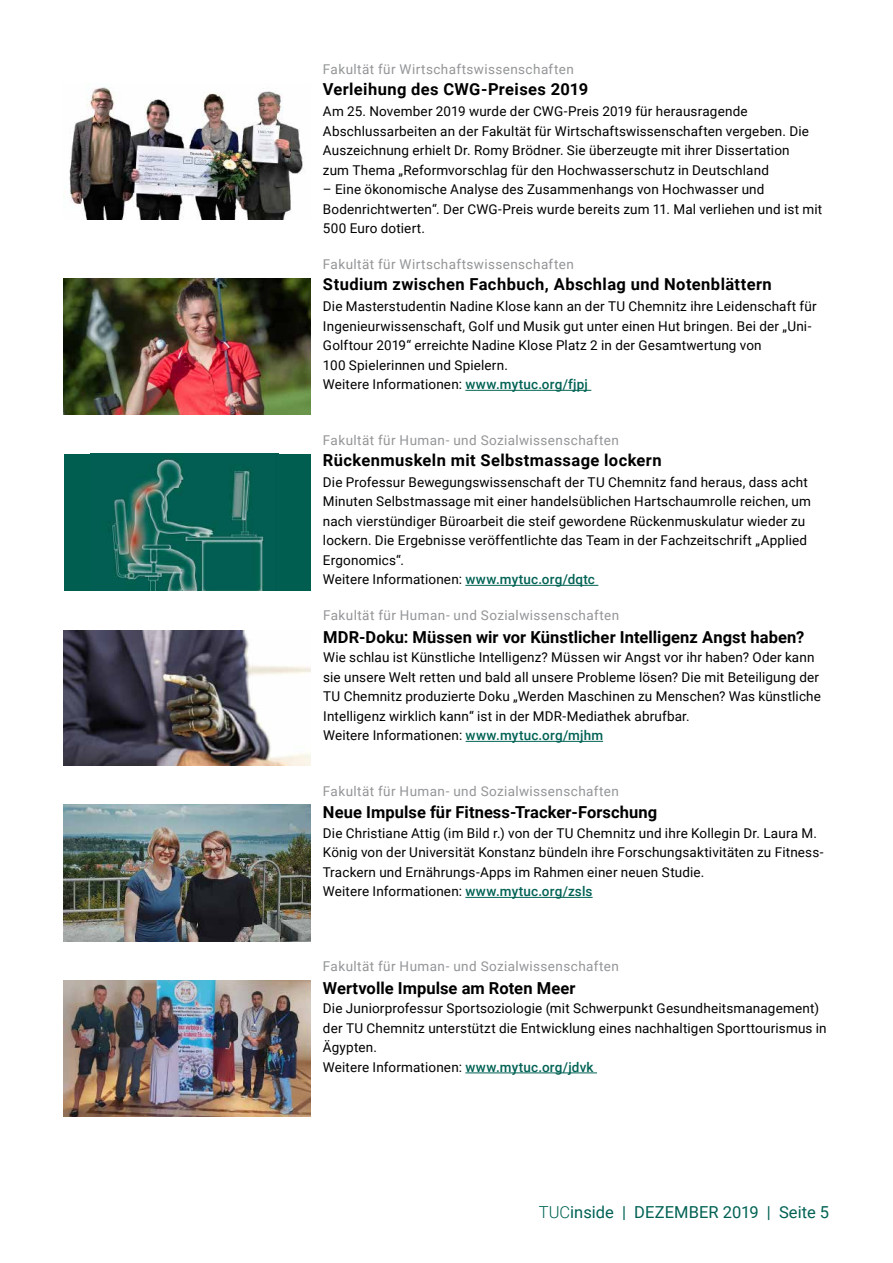
<style>
.page{position:relative;width:893px;height:1263px;background:#fff}
.page>*{position:absolute;margin:0;border:0;box-sizing:border-box;transform-origin:0 0}
.Fließtext{font:700 16.5px "Roboto";letter-spacing:.005em;color:#000}
.H3__Haupt-__Überschr{font:700 16.5px "Roboto";letter-spacing:.025em;color:#000}
.t1{font:16.5px "Roboto";color:#006254}
.Fließtext-2{font:13.5px/19.5px "Roboto";letter-spacing:.01em;color:#000}
.H5_Rubrik__Fakultät{font:13.5px "Roboto";letter-spacing:.03em;color:#939598}
.s1{font-weight:500;color:#006254}
.s2{font-weight:300}
</style>
<div class="page">
<img style="left:69px;top:87px;width:235px;height:133px">
<hr style="left:465px;top:390px;width:126px;height:1px;background:#006254">
<hr style="left:465px;top:585px;width:133px;height:1px;background:#006254">
<img style="left:64px;top:278px;width:246px;height:137px">
<div style="left:64px;top:454px;width:246px;height:136px;background:#005e50"></div>
<img style="left:108px;top:459px;width:156px;height:131px">
<img style="left:64px;top:631px;width:246px;height:135px">
<img style="left:64px;top:805px;width:246px;height:136px">
<img style="left:64px;top:980px;width:246px;height:137px">
<hr style="left:465px;top:897px;width:128px;height:1px;background:#006254">
<hr style="left:466px;top:741px;width:137px;height:1px;background:#006254">
<hr style="left:465px;top:1072px;width:132px;height:1px;background:#006254">
<p class="H5_Rubrik__Fakultät" style="left:323px;top:60px;width:252px">Fakultät für Wirtschaftswissenschaften</p>
<p class="H3__Haupt-__Überschr" style="left:323px;top:78px;width:267px">Verleihung des CWG-Preises 2019</p>
<p class="Fließtext-2" style="left:323px;top:101px;width:487px">Am 25. November 2019 wurde der CWG-Preis 2019 für herausragende Abschlussarbeiten an der Fakultät für Wirtschaftswissenschaften vergeben. Die Auszeichnung erhielt Dr. Romy Brödner. Sie überzeugte mit ihrer Dissertation zum Thema „Reformvorschlag für den Hochwasserschutz in Deutschland</p>
<p class="Fließtext-2" style="left:323px;top:179px;width:501px">– Eine ökonomische Analyse des Zusammenhangs von Hochwasser und<br>Bodenrichtwerten“. Der CWG-Preis wurde bereits zum 11. Mal verliehen und ist mit<br>500 Euro dotiert.</p>
<p class="H5_Rubrik__Fakultät" style="left:323px;top:255px;width:252px">Fakultät für Wirtschaftswissenschaften</p>
<p class="H3__Haupt-__Überschr" style="left:323px;top:273px;width:450px">Studium zwischen Fachbuch, Abschlag und Notenblättern</p>
<p class="Fließtext-2" style="left:323px;top:296px;width:495px">Die Masterstudentin Nadine Klose kann an der TU Chemnitz ihre Leidenschaft für Ingenieurwissenschaft, Golf und Musik gut unter einen Hut bringen. Bei der „Uni-Golftour 2019“ erreichte Nadine Klose Platz 2 in der Gesamtwertung von<br>100 Spielerinnen und Spielern.<br>Weitere Informationen: <span class="s1">www.mytuc.org/fjpj</span></p>
<p class="H5_Rubrik__Fakultät" style="left:323px;top:431px;width:298px">Fakultät für Human- und Sozialwissenschaften</p>
<p class="H3__Haupt-__Überschr" style="left:323px;top:448px;width:340px">Rückenmuskeln mit Selbstmassage lockern</p>
<p class="Fließtext-2" style="left:323px;top:472px;width:489px">Die Professur Bewegungswissenschaft der TU Chemnitz fand heraus, dass acht Minuten Selbstmassage mit einer handelsüblichen Hartschaumrolle reichen, um nach vierstündiger Büroarbeit die steif gewordene Rückenmuskulatur wieder zu lockern. Die Ergebnisse veröffentlichte das Team in der Fachzeitschrift „Applied Ergonomics“.<br>Weitere Informationen: <span class="s1">www.mytuc.org/dqtc</span></p>
<p class="H5_Rubrik__Fakultät" style="left:323px;top:606px;width:298px">Fakultät für Human- und Sozialwissenschaften</p>
<p class="Fließtext" style="left:323px;top:625px;width:483px">MDR-Doku: Müssen wir vor Künstlicher Intelligenz Angst haben?</p>
<p class="Fließtext-2" style="left:323px;top:647px;width:499px">Wie schlau ist Künstliche Intelligenz? Müssen wir Angst vor ihr haben? Oder kann sie unsere Welt retten und bald all unsere Probleme lösen? Die mit Beteiligung der TU Chemnitz produzierte Doku „Werden Maschinen zu Menschen? Was künstliche Intelligenz wirklich kann“ ist in der MDR-Mediathek abrufbar.<br>Weitere Informationen: <span class="s1">www.mytuc.org/mjhm</span></p>
<p class="H5_Rubrik__Fakultät" style="left:323px;top:782px;width:298px">Fakultät für Human- und Sozialwissenschaften</p>
<p class="Fließtext" style="left:323px;top:801px;width:336px">Neue Impulse für Fitness-Tracker-Forschung</p>
<p class="Fließtext-2" style="left:323px;top:823px;width:502px">Die Christiane Attig (im Bild r.) von der TU Chemnitz und ihre Kollegin Dr. Laura M.<br>König von der Universität Konstanz bündeln ihre Forschungsaktivitäten zu Fitness-Trackern und Ernährungs-Apps im Rahmen einer neuen Studie.<br>Weitere Informationen: <span class="s1">www.mytuc.org/zsls</span></p>
<p class="H5_Rubrik__Fakultät" style="left:323px;top:957px;width:298px">Fakultät für Human- und Sozialwissenschaften</p>
<p class="Fließtext" style="left:323px;top:976px;width:254px">Wertvolle Impulse am Roten Meer</p>
<p class="Fließtext-2" style="left:323px;top:998px;width:505px">Die Juniorprofessur Sportsoziologie (mit Schwerpunkt Gesundheitsmanagement) der TU Chemnitz unterstützt die Entwicklung eines nachhaltigen Sporttourismus in Ägypten.<br>Weitere Informationen: <span class="s1">www.mytuc.org/jdvk</span></p>
<p class="t1" style="left:539px;top:1201px;width:292px"><span class="s2">TUC</span>inside | DEZEMBER 2019 | Seite 5</p>
</div>
